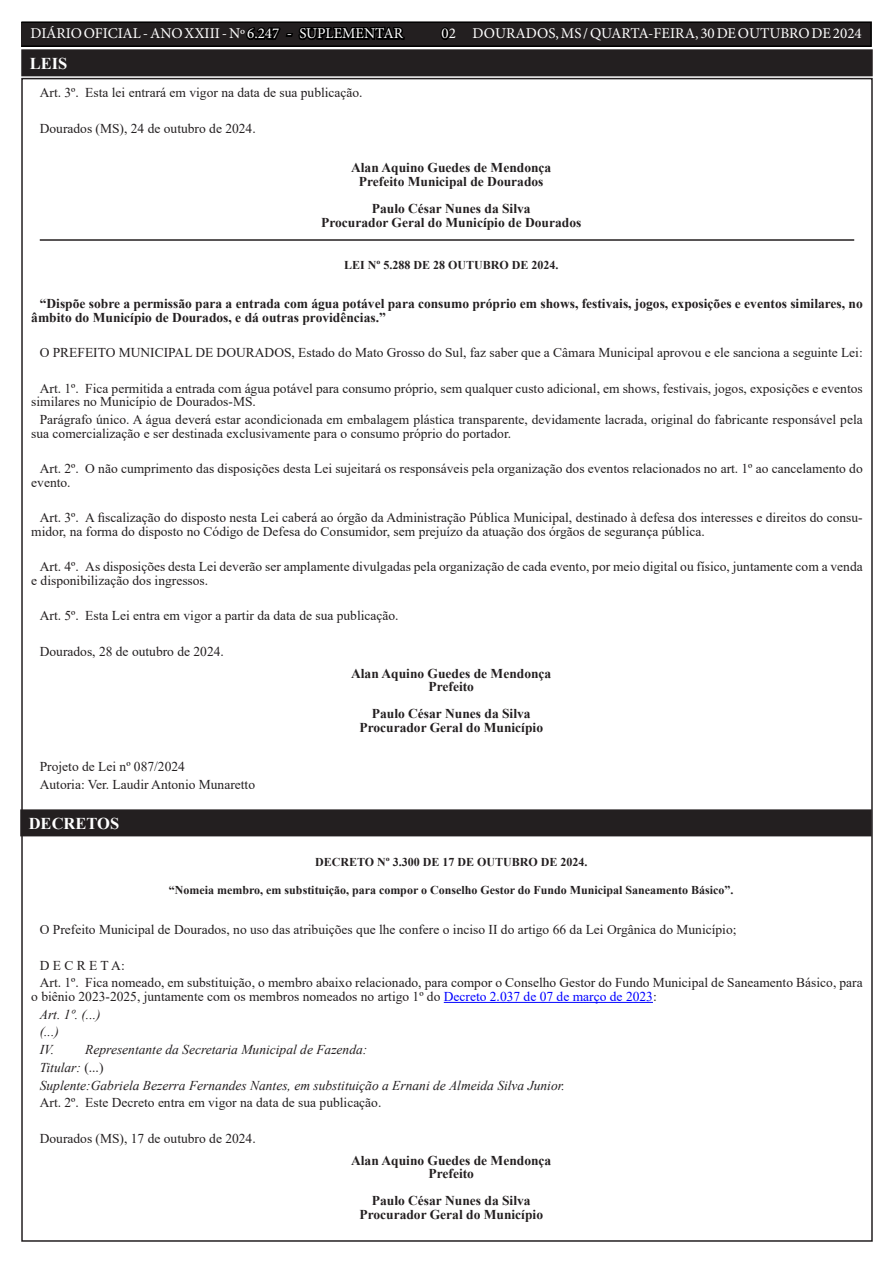
<style>
.page{position:relative;width:893px;height:1263px;background:#fff}
.page>*{position:absolute;margin:0;border:0;box-sizing:border-box;transform-origin:0 0}
.TEXTO{font:700 16.5px "Times New Roman";color:#fff}
.t1{font:15px "Minion Pro";color:#fff}
.TEXTO-2{font:13.5px/13.5px "Times New Roman";color:#231f20}
.ASSINATURA{font:700 13.5px "Times New Roman";color:#231f20}
.TEXTO-3{font:700 13.5px/13.5px "Times New Roman";color:#231f20}
.TEXTO-4{font:italic 13.5px "Times New Roman";color:#231f20}
.TITULO{font:700 12px "Times New Roman";color:#231f20}
.s1{color:#000}
.s2{color:#00f}
.s3{font-style:normal}
</style>
<div class="page">
<div style="left:21px;top:22px;width:850px;height:24px;background:#231f20"></div>
<div style="left:21px;top:21px;width:851px;height:26px;border:2px solid #000"></div>
<hr style="left:40px;top:239px;width:814px;height:2px;background:#231f20">
<hr style="left:444px;top:1002px;width:209px;height:1px;background:#00f">
<div style="left:23px;top:51px;width:848px;height:23px;background:#231f20"></div>
<div style="left:21px;top:49px;width:852px;height:27px;border:4px solid #231f20"></div>
<div style="left:22px;top:811px;width:848px;height:23px;background:#231f20"></div>
<div style="left:20px;top:809px;width:852px;height:27px;border:4px solid #231f20"></div>
<p class="t1" style="left:31px;top:24px;width:374px">DIÁRIO OFICIAL - ANO XXIII - Nº <span class="s1">6.247 - SUPLEMENTAR</span></p>
<p class="t1" style="left:441px;top:24px;width:422px"><span class="s1">0</span>2 DOURADOS, MS / QUARTA-FEIRA, 30 DE OUTUBRO DE 2024</p>
<p class="TEXTO" style="left:30px;top:52px;width:39px">LEIS</p>
<p class="TEXTO-2" style="left:40px;top:86px;width:324px">Art. 3º. Esta lei entrará em vigor na data de sua publicação.</p>
<p class="TEXTO-2" style="left:40px;top:121px;width:217px">Dourados (MS), 24 de outubro de 2024.</p>
<p class="ASSINATURA" style="left:351px;top:158px;width:202px">Alan Aquino Guedes de Mendonça</p>
<p class="ASSINATURA" style="left:359px;top:172px;width:186px">Prefeito Municipal de Dourados</p>
<p class="ASSINATURA" style="left:372px;top:199px;width:160px">Paulo César Nunes da Silva</p>
<p class="ASSINATURA" style="left:321px;top:212px;width:262px">Procurador Geral do Município de Dourados</p>
<p class="TITULO" style="left:344px;top:256px;width:216px">LEI Nº 5.288 DE 28 OUTUBRO DE 2024.</p>
<p class="TEXTO-3" style="left:31px;top:297px;width:833px;text-indent:9px">“Dispõe sobre a permissão para a entrada com água potável para consumo próprio em shows, festivais, jogos, exposições e eventos similares, no âmbito do Município de Dourados, e dá outras providências.”</p>
<p class="TEXTO-2" style="left:40px;top:346px;width:824px">O PREFEITO MUNICIPAL DE DOURADOS, Estado do Mato Grosso do Sul, faz saber que a Câmara Municipal aprovou e ele sanciona a seguinte Lei:</p>
<p class="TEXTO-2" style="left:31px;top:381px;width:833px;text-indent:9px">Art. 1º. Fica permitida a entrada com água potável para consumo próprio, sem qualquer custo adicional, em shows, festivais, jogos, exposições e eventos similares no Município de Dourados-MS.</p>
<p class="TEXTO-2" style="left:31px;top:412px;width:833px;text-indent:9px">Parágrafo único. A água deverá estar acondicionada em embalagem plástica transparente, devidamente lacrada, original do fabricante responsável pela sua comercialização e ser destinada exclusivamente para o consumo próprio do portador.</p>
<p class="TEXTO-2" style="left:31px;top:461px;width:833px;text-indent:9px">Art. 2º. O não cumprimento das disposições desta Lei sujeitará os responsáveis pela organização dos eventos relacionados no art. 1º ao cancelamento do evento.</p>
<p class="TEXTO-2" style="left:31px;top:510px;width:833px;text-indent:9px">Art. 3º. A fiscalização do disposto nesta Lei caberá ao órgão da Administração Pública Municipal, destinado à defesa dos interesses e direitos do consu&shy;midor, na forma do disposto no Código de Defesa do Consumidor, sem prejuízo da atuação dos órgãos de segurança pública.</p>
<p class="TEXTO-2" style="left:31px;top:559px;width:833px;text-indent:9px">Art. 4º. As disposições desta Lei deverão ser amplamente divulgadas pela organização de cada evento, por meio digital ou físico, juntamente com a venda e disponibilização dos ingressos.</p>
<p class="TEXTO-2" style="left:40px;top:608px;width:360px">Art. 5º. Esta Lei entra em vigor a partir da data de sua publicação.</p>
<p class="TEXTO-2" style="left:40px;top:644px;width:186px">Dourados, 28 de outubro de 2024.</p>
<p class="ASSINATURA" style="left:351px;top:663px;width:202px">Alan Aquino Guedes de Mendonça</p>
<p class="ASSINATURA" style="left:428px;top:677px;width:47px">Prefeito</p>
<p class="ASSINATURA" style="left:372px;top:704px;width:160px">Paulo César Nunes da Silva</p>
<p class="ASSINATURA" style="left:359px;top:717px;width:185px">Procurador Geral do Município</p>
<p class="TEXTO-2" style="left:40px;top:760px;width:147px">Projeto de Lei nº 087/2024</p>
<p class="TEXTO-2" style="left:40px;top:777px;width:217px">Autoria: Ver. Laudir Antonio Munaretto</p>
<p class="TEXTO" style="left:29px;top:812px;width:92px">DECRETOS</p>
<p class="TITULO" style="left:315px;top:853px;width:274px">DECRETO Nº 3.300 DE 17 DE OUTUBRO DE 2024.</p>
<p class="TITULO" style="left:169px;top:882px;width:566px">“Nomeia membro, em substituição, para compor o Conselho Gestor do Fundo Municipal Saneamento Básico”.</p>
<p class="TEXTO-2" style="left:40px;top:922px;width:698px">O Prefeito Municipal de Dourados, no uso das atribuições que lhe confere o inciso II do artigo 66 da Lei Orgânica do Município;</p>
<p class="TEXTO-2" style="left:40px;top:958px;width:87px">D E C R E T A:</p>
<p class="TEXTO-2" style="left:31px;top:976px;width:833px;text-indent:9px">Art. 1º. Fica nomeado, em substituição, o membro abaixo relacionado, para compor o Conselho Gestor do Fundo Municipal de Saneamento Básico, para o biênio 2023-2025, juntamente com os membros nomeados no artigo 1º do <span class="s2">Decreto 2.037 de 07 de março de 2023</span>:</p>
<p class="TEXTO-4" style="left:40px;top:1005px;width:62px">Art. 1º. (...)</p>
<p class="TEXTO-4" style="left:40px;top:1022px;width:21px">(...)</p>
<p class="TEXTO-4" style="left:40px;top:1040px;width:329px">IV. Representante da Secretaria Municipal de Fazenda:</p>
<p class="TEXTO-4" style="left:40px;top:1058px;width:65px">Titular: <span class="s3">(...)</span></p>
<p class="TEXTO-4" style="left:40px;top:1076px;width:527px">Suplente:Gabriela Bezerra Fernandes Nantes, em substituição a Ernani de Almeida Silva Junior.</p>
<p class="TEXTO-2" style="left:40px;top:1096px;width:343px">Art. 2º. Este Decreto entra em vigor na data de sua publicação.</p>
<p class="TEXTO-2" style="left:40px;top:1131px;width:217px">Dourados (MS), 17 de outubro de 2024.</p>
<p class="ASSINATURA" style="left:351px;top:1151px;width:202px">Alan Aquino Guedes de Mendonça</p>
<p class="ASSINATURA" style="left:428px;top:1164px;width:47px">Prefeito</p>
<p class="ASSINATURA" style="left:372px;top:1191px;width:160px">Paulo César Nunes da Silva</p>
<p class="ASSINATURA" style="left:359px;top:1205px;width:185px">Procurador Geral do Município</p>
</div>
